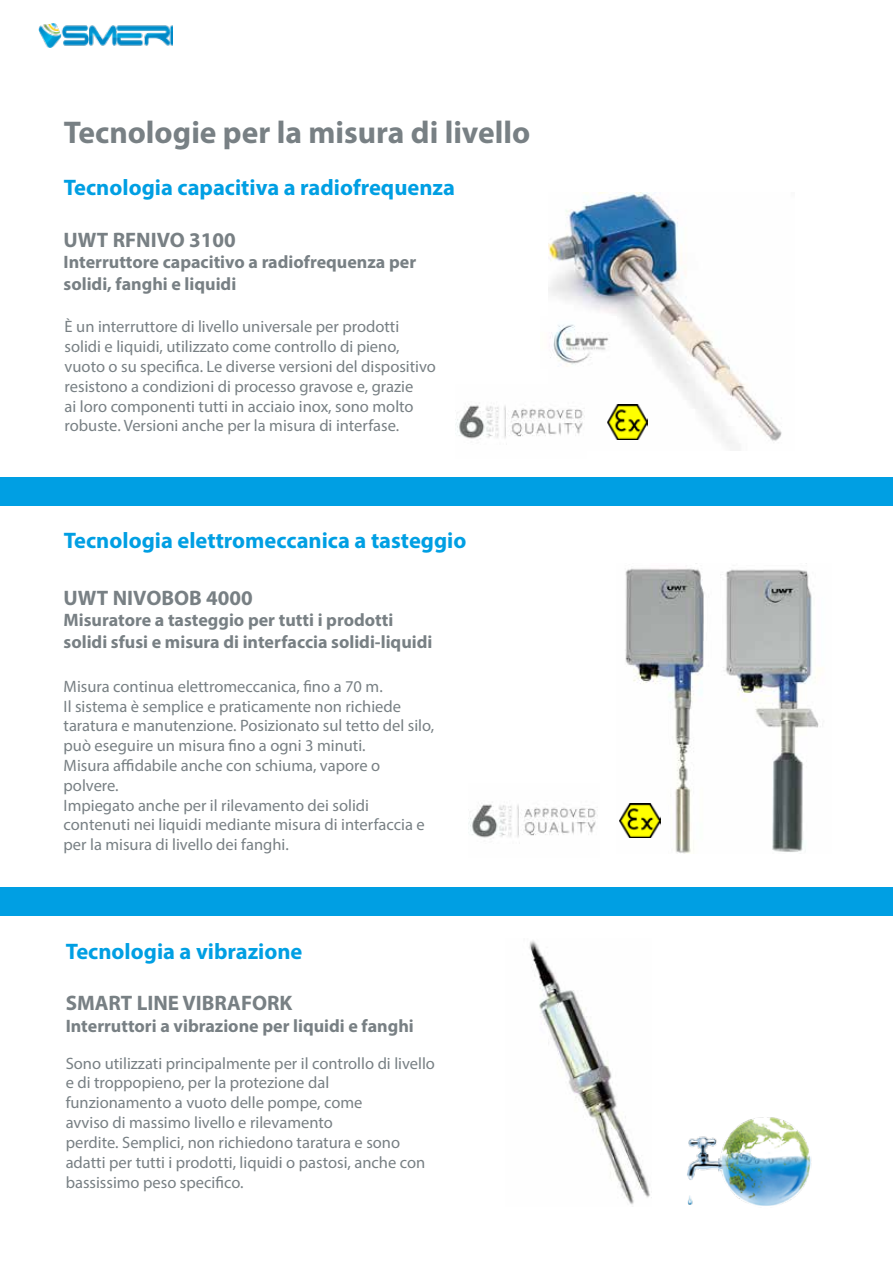
<style>
.page{position:relative;width:893px;height:1263px;background:#fff}
.page>*{position:absolute;margin:0;border:0;box-sizing:border-box;transform-origin:0 0}
.t1{font:700 31.5px "Myriad Pro";color:#788084}
.t2{font:700 22.5px "Myriad Pro";color:#009fe3}
.t3{font:700 21px "Myriad Pro";color:#788084}
.t4{font:700 18px/21.6px "Myriad Pro";color:#788084}
.t5{font:16.5px/19.8px "Myriad Pro";color:#788084}
</style>
<div class="page">
<img style="left:619px;top:563px;width:200px;height:290px">
<img style="left:549px;top:192px;width:233px;height:252px">
<img style="left:455px;top:385px;width:132px;height:59px">
<img style="left:607px;top:404px;width:40px;height:35px">
<div style="left:0;top:477px;width:893px;height:29px;background:#009fe3"></div>
<img style="left:38px;top:24px;width:135px;height:23px">
<img style="left:529px;top:940px;width:118px;height:265px">
<img style="left:647px;top:1117px;width:165px;height:89px">
<img style="left:549px;top:317px;width:68px;height:52px">
<div style="left:0;top:887px;width:893px;height:29px;background:#009fe3"></div>
<img style="left:468px;top:804px;width:130px;height:34px">
<img style="left:620px;top:803px;width:40px;height:35px">
<h1 class="t1" style="left:64px;top:112px;width:468px">Tecnologie per la misura di livello</h1>
<h2 class="t2" style="left:64px;top:173px;width:393px">Tecnologia capacitiva a radiofrequenza</h2>
<p class="t3" style="left:64px;top:226px;width:174px">UWT RFNIVO 3100</p>
<p class="t4" style="left:64px;top:251px;width:354px">Interruttore capacitivo a radiofrequenza per solidi, fanghi e liquidi</p>
<p class="t5" style="left:65px;top:317px;width:373px">È un interruttore di livello universale per prodotti solidi e liquidi, utilizzato come controllo di pieno, vuoto o su specifica. Le diverse versioni del dispositivo resistono a condizioni di processo gravose e, grazie<br>ai loro componenti tutti in acciaio inox, sono molto robuste. Versioni anche per la misura di interfase.</p>
<h2 class="t2" style="left:64px;top:526px;width:404px">Tecnologia elettromeccanica a tasteggio</h2>
<p class="t3" style="left:64px;top:584px;width:191px">UWT NIVOBOB 4000</p>
<p class="t4" style="left:64px;top:609px;width:370px">Misuratore a tasteggio per tutti i prodotti solidi sfusi e misura di interfaccia solidi-liquidi</p>
<p class="t5" style="left:64px;top:676px;width:372px">Misura continua elettromeccanica, fino a 70 m.<br>Il sistema è semplice e praticamente non richiede taratura e manutenzione. Posizionato sul tetto del silo, può eseguire un misura fino a ogni 3 minuti.<br>Misura affidabile anche con schiuma, vapore o polvere.<br>Impiegato anche per il rilevamento dei solidi contenuti nei liquidi mediante misura di interfaccia e per la misura di livello dei fanghi.</p>
<h2 class="t2" style="left:66px;top:936px;width:238px">Tecnologia a vibrazione</h2>
<p class="t3" style="left:66px;top:989px;width:228px">SMART LINE VIBRAFORK</p>
<p class="t4" style="left:66px;top:1014px;width:350px">Interruttori a vibrazione per liquidi e fanghi</p>
<p class="t5" style="left:66px;top:1053px;width:371px">Sono utilizzati principalmente per il controllo di livello e di troppopieno, per la protezione dal funzionamento a vuoto delle pompe, come<br>avviso di massimo livello e rilevamento<br>perdite. Semplici, non richiedono taratura e sono adatti per tutti i prodotti, liquidi o pastosi, anche con bassissimo peso specifico.</p>
</div>
